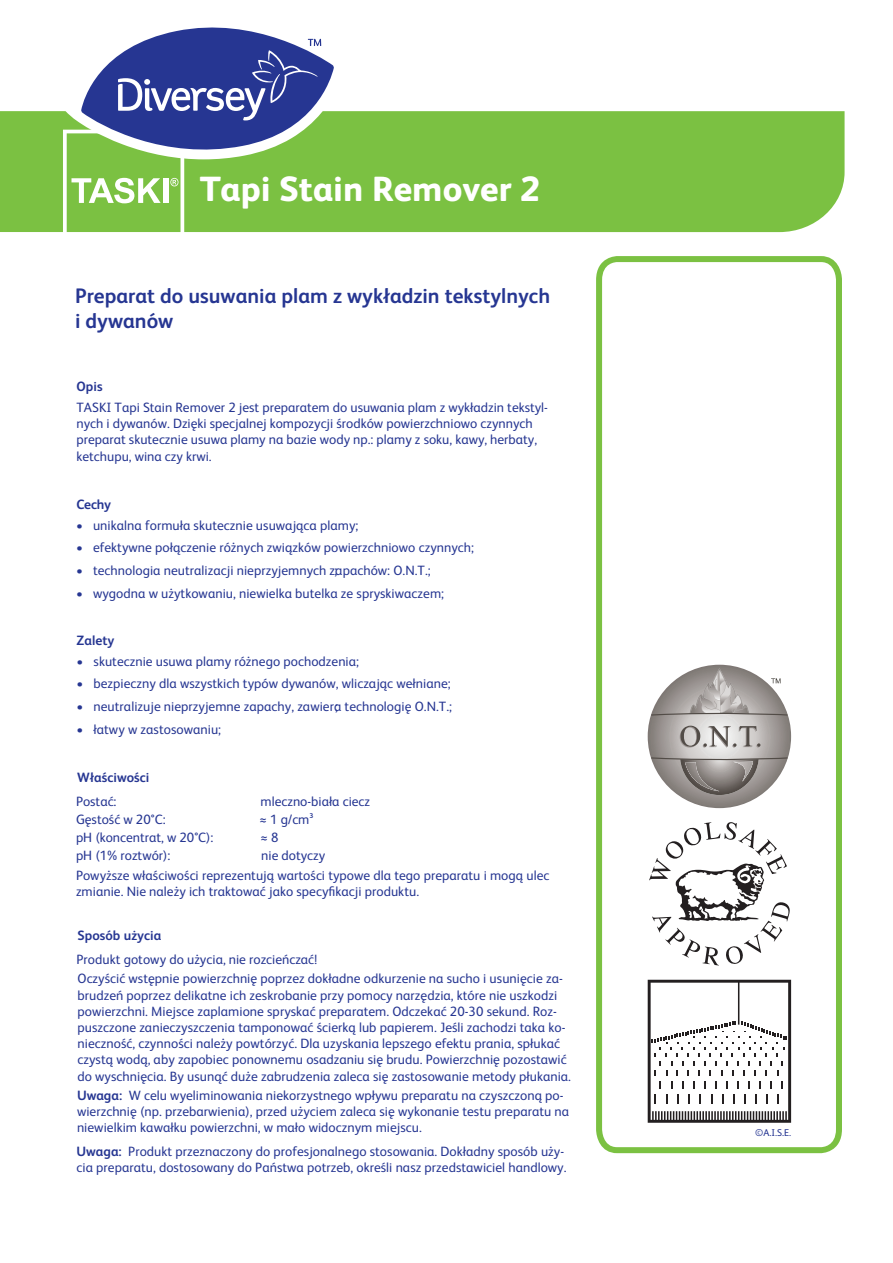
<style>
.page{position:relative;width:893px;height:1263px;background:#fff}
.page>*{position:absolute;margin:0;border:0;box-sizing:border-box;transform-origin:0 0}
.t1{font:800 34.95px "FS Albert Pro";color:#fff}
.t2{font:700 21px/25.2px "FS Albert Pro";color:#263692}
.t3{font:13.5px/16.2px "FS Albert Pro";letter-spacing:.005em;color:#263692}
.t4{font:700 13.5px "FS Albert Pro";letter-spacing:.005em;color:#263692}
.t5{font:9.9px "FS Albert Pro";color:#263692}
.s1{font-weight:700}
</style>
<div class="page">
<svg style="left:596px;top:256px;width:246px;height:897px"></svg>
<div style="left:0;top:111px;width:844px;height:121px;background:#7bc142"></div>
<svg style="left:63px;top:27px;width:284px;height:206px"></svg>
<svg style="left:648px;top:980px;width:143px;height:143px"></svg>
<svg style="left:649px;top:822px;width:141px;height:143px"></svg>
<svg style="left:648px;top:665px;width:143px;height:143px"></svg>
<h1 class="t1" style="left:200px;top:162px;width:342px">Tapi Stain Remover 2</h1>
<h2 class="t2" style="left:75px;top:282px;width:477px">Preparat do usuwania plam z wykładzin tekstylnych i dywanów</h2>
<p class="t4" style="left:77px;top:377px;width:28px">Opis</p>
<p class="t3" style="left:77px;top:398px;width:473px">TASKI Tapi Stain Remover 2 jest preparatem do usuwania plam z wykładzin tekstyl&shy;nych i dywanów. Dzięki specjalnej kompozycji środków powierzchniowo czynnych preparat skutecznie usuwa plamy na bazie wody np.: plamy z soku, kawy, herbaty, ketchupu, wina czy krwi.</p>
<p class="t4" style="left:77px;top:495px;width:36px">Cechy</p>
<p class="t3" style="left:76px;top:516px;width:284px">• unikalna formuła skutecznie usuwająca plamy;</p>
<p class="t3" style="left:76px;top:538px;width:400px">• efektywne połączenie różnych związków powierzchniowo czynnych;</p>
<p class="t3" style="left:76px;top:562px;width:356px">• technologia neutralizacji nieprzyjemnych zapachów: O.N.T.;</p>
<p class="t3" style="left:335px;top:562px;width:4px">;</p>
<p class="t3" style="left:76px;top:585px;width:370px">• wygodna w użytkowaniu, niewielka butelka ze spryskiwaczem;</p>
<p class="t4" style="left:77px;top:631px;width:39px">Zalety</p>
<p class="t3" style="left:77px;top:652px;width:284px">• skutecznie usuwa plamy różnego pochodzenia;</p>
<p class="t3" style="left:77px;top:674px;width:376px">• bezpieczny dla wszystkich typów dywanów, wliczając wełniane;</p>
<p class="t3" style="left:77px;top:697px;width:377px">• neutralizuje nieprzyjemne zapachy, zawiera technologię O.N.T.;</p>
<p class="t3" style="left:335px;top:697px;width:4px">;</p>
<p class="t3" style="left:77px;top:721px;width:146px">• łatwy w zastosowaniu;</p>
<p class="t4" style="left:77px;top:768px;width:74px">Właściwości</p>
<p class="t3" style="left:76px;top:792px;width:42px">Postać:</p>
<p class="t3" style="left:261px;top:792px;width:111px">mleczno-biała ciecz</p>
<p class="t3" style="left:76px;top:810px;width:91px">Gęstość w 20°C:</p>
<p class="t3" style="left:260px;top:810px;width:55px">≈ 1 g/cm³</p>
<p class="t3" style="left:76px;top:828px;width:139px">pH (koncentrat, w 20°C):</p>
<p class="t3" style="left:260px;top:828px;width:19px">≈ 8</p>
<p class="t3" style="left:76px;top:846px;width:96px">pH (1% roztwór):</p>
<p class="t3" style="left:261px;top:846px;width:65px">nie dotyczy</p>
<p class="t3" style="left:76px;top:866px;width:475px">Powyższe właściwości reprezentują wartości typowe dla tego preparatu i mogą ulec zmianie. Nie należy ich traktować jako specyfikacji produktu.</p>
<p class="t4" style="left:78px;top:926px;width:85px">Sposób użycia</p>
<p class="t3" style="left:77px;top:950px;width:243px">Produkt gotowy do użycia, nie rozcieńczać!</p>
<p class="t3" style="left:78px;top:970px;width:495px">Oczyścić wstępnie powierzchnię poprzez dokładne odkurzenie na sucho i usunięcie za&shy;brudzeń poprzez delikatne ich zeskrobanie przy pomocy narzędzia, które nie uszkodzi powierzchni. Miejsce zaplamione spryskać preparatem. Odczekać 20-30 sekund. Roz&shy;puszczone zanieczyszczenia tamponować ścierką lub papierem. Jeśli zachodzi taka ko&shy;nieczność, czynności należy powtórzyć. Dla uzyskania lepszego efektu prania, spłukać czystą wodą, aby zapobiec ponownemu osadzaniu się brudu. Powierzchnię pozostawić do wyschnięcia. By usunąć duże zabrudzenia zaleca się zastosowanie metody płukania.</p>
<p class="t3" style="left:77px;top:1086px;width:494px"><span class="s1">Uwaga:</span> W celu wyeliminowania niekorzystnego wpływu preparatu na czyszczoną po&shy;wierzchnię (np. przebarwienia), przed użyciem zaleca się wykonanie testu preparatu na niewielkim kawałku powierzchni, w mało widocznym miejscu.</p>
<p class="t3" style="left:77px;top:1142px;width:491px"><span class="s1">Uwaga:</span> Produkt przeznaczony do profesjonalnego stosowania. Dokładny sposób uży&shy;cia preparatu, dostosowany do Państwa potrzeb, określi nasz przedstawiciel handlowy.</p>
<p class="t5" style="left:755px;top:1126px;width:37px">©A.I.S.E.</p>
</div>
